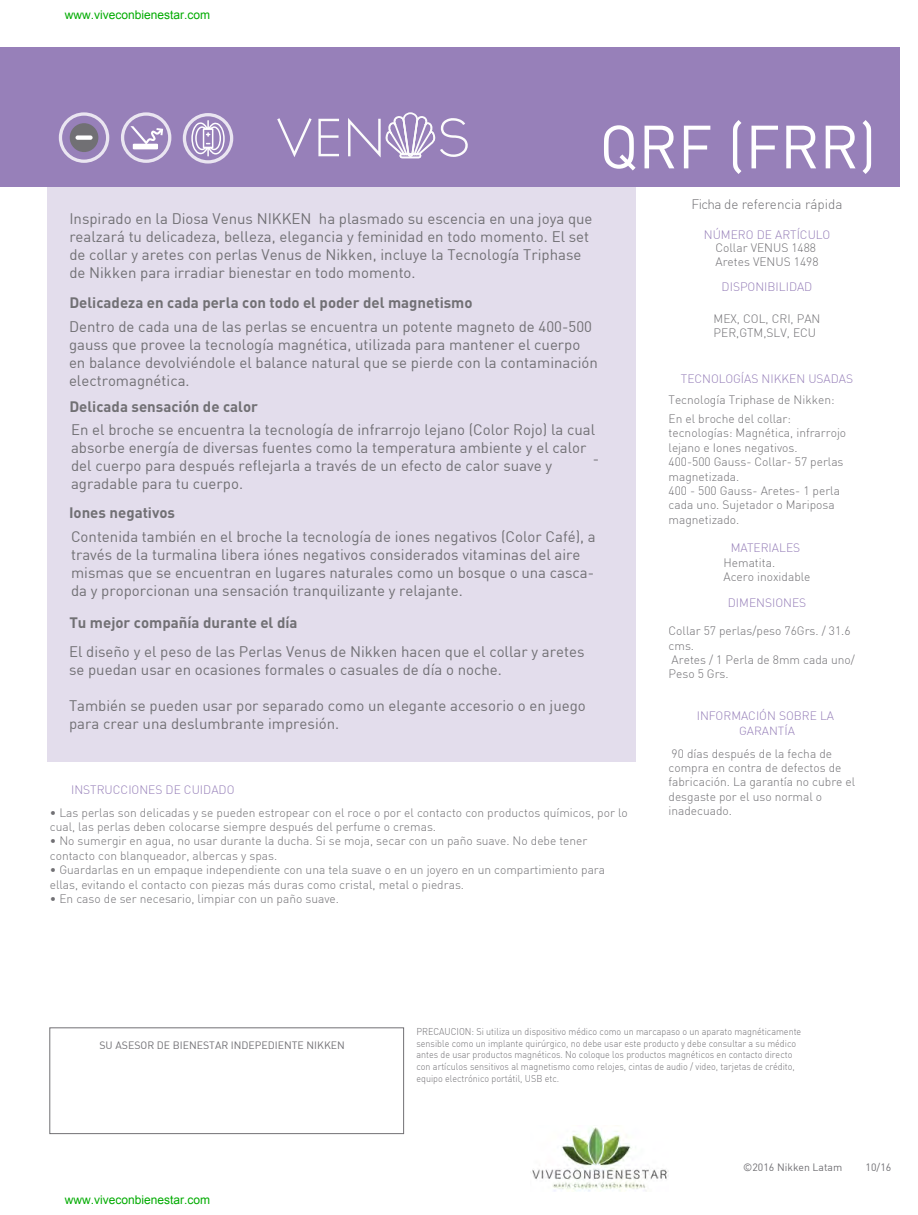
<style>
.page{position:relative;width:918px;height:1215px;background:#fff}
.page>*{position:absolute;margin:0;border:0;box-sizing:border-box;transform-origin:0 0}
.t1{font:60px "DIN";color:#fff}
.t2{font:15px/18px "DIN";color:#717074}
.t3{font:700 15px "DIN";color:#717074}
.t4{font:300 13.5px "DIN";color:#717074}
.t5{font:300 12px/14.4px "DIN";color:#717074}
.t6{font:300 12px "DIN";color:#9780b9}
.t7{font:12px "Arial";color:#00ab00}
.t8{font:300 11.55px "DIN";color:#9780b9;scale:1.04 1}
.t9{font:10.5px "DIN";color:#717074}
.t10{font:300 9.75px/11.7px "DIN";color:#717074;scale:.92 1}
</style>
<div class="page">
<div style="left:54px;top:186px;width:580px;height:575px;background:#e3ddec"></div>
<div style="left:49px;top:1027px;width:355px;height:107px;border:1px solid #717074"></div>
<div style="left:0;top:47px;width:900px;height:140px;background:#9780b9"></div>
<svg style="left:123px;top:114px;width:47px;height:47px"></svg>
<div style="left:121px;top:112px;width:50px;height:51px;border:3px solid #fff;border-radius:50%"></div>
<div style="left:133px;top:144px;width:25px;height:5px;background:#fff"></div>
<svg style="left:130px;top:126px;width:33px;height:19px"></svg>
<svg style="left:60px;top:114px;width:48px;height:47px"></svg>
<div style="left:59px;top:112px;width:50px;height:51px;border:3px solid #fff;border-radius:50%"></div>
<div style="left:70px;top:123px;width:28px;height:29px;background:#717074;border-radius:50%"></div>
<div style="left:76px;top:135px;width:17px;height:5px;background:#fff;border-radius:2px"></div>
<svg style="left:277px;top:118px;width:35px;height:39px"></svg>
<svg style="left:318px;top:119px;width:21px;height:37px"></svg>
<svg style="left:348px;top:112px;width:120px;height:46px"></svg>
<svg style="left:184px;top:115px;width:48px;height:47px"></svg>
<div style="left:183px;top:113px;width:50px;height:51px;border:3px solid #fff;border-radius:50%"></div>
<svg style="left:191px;top:120px;width:34px;height:36px"></svg>
<img style="left:532px;top:1127px;width:136px;height:65px">
<p class="t7" style="left:65px;top:7px;width:147px">www.viveconbienestar.com</p>
<h1 class="t1" style="left:599px;top:109px;width:279px">QRF (FRR)</h1>
<p class="t4" style="left:691px;top:196px;width:153px">Ficha de referencia rápida</p>
<p class="t2" style="left:69px;top:209px;width:525px">Inspirado en la Diosa Venus NIKKEN ha plasmado su escencia en una joya que realzará tu delicadeza, belleza, elegancia y feminidad en todo momento. El set de collar y aretes con perlas Venus de Nikken, incluye la Tecnología Triphase de Nikken para irradiar bienestar en todo momento.</p>
<p class="t2" style="left:69px;top:317px;width:530px">Dentro de cada una de las perlas se encuentra un potente magneto de 400-500 gauss que provee la tecnología magnética, utilizada para mantener el cuerpo en balance devolviéndole el balance natural que se pierde con la contaminación electromagnética.</p>
<p class="t2" style="left:71px;top:421px;width:526px">En el broche se encuentra la tecnología de infrarrojo lejano (Color Rojo) la cual absorbe energía de diversas fuentes como la temperatura ambiente y el calor del cuerpo para después reflejarla a través de un efecto de calor suave y agradable para tu cuerpo.</p>
<p class="t2" style="left:71px;top:527px;width:526px">Contenida también en el broche la tecnología de iones negativos (Color Café), a través de la turmalina libera iónes negativos considerados vitaminas del aire mismas que se encuentran en lugares naturales como un bosque o una casca&shy;da y proporcionan una sensación tranquilizante y relajante.</p>
<p class="t6" style="left:704px;top:227px;width:128px">NÚMERO DE ARTÍCULO</p>
<p class="t5" style="left:715px;top:240px;width:105px">Collar VENUS 1488<br>Aretes VENUS 1498</p>
<p class="t6" style="left:722px;top:279px;width:92px">DISPONIBILIDAD</p>
<p class="t5" style="left:714px;top:311px;width:108px">MEX, COL, CRI, PAN<br>PER,GTM,SLV, ECU</p>
<p class="t6" style="left:681px;top:371px;width:174px">TECNOLOGÍAS NIKKEN USADAS</p>
<p class="t3" style="left:69px;top:292px;width:405px">Delicadeza en cada perla con todo el poder del magnetismo</p>
<p class="t5" style="left:669px;top:390px;width:168px;line-height:18.9px">Tecnología Triphase de Nikken:<br>En el broche del collar:</p>
<p class="t5" style="left:669px;top:426px;width:179px">tecnologías: Magnética, infrarrojo lejano e Iones negativos.<br>400-500 Gauss- Collar- 57 perlas magnetizada.<br>400 - 500 Gauss- Aretes- 1 perla cada uno. Sujetador o Mariposa magnetizado.</p>
<p class="t3" style="left:69px;top:396px;width:190px">Delicada sensación de calor</p>
<p class="t2" style="left:593px;top:449px;width:8px">-</p>
<p class="t3" style="left:69px;top:502px;width:107px">Iones negativos</p>
<p class="t6" style="left:731px;top:540px;width:71px">MATERIALES</p>
<p class="t5" style="left:723px;top:555px;width:89px">Hematita.<br>Acero inoxidable</p>
<p class="t6" style="left:728px;top:595px;width:80px">DIMENSIONES</p>
<p class="t3" style="left:69px;top:612px;width:230px">Tu mejor compañía durante el día</p>
<p class="t2" style="left:69px;top:642px;width:517px">El diseño y el peso de las Perlas Venus de Nikken hacen que el collar y aretes se puedan usar en ocasiones formales o casuales de día o noche.</p>
<p class="t2" style="left:69px;top:696px;width:518px">También se pueden usar por separado como un elegante accesorio o en juego para crear una deslumbrante impresión.</p>
<p class="t6" style="left:71px;top:782px;width:165px">INSTRUCCIONES DE CUIDADO</p>
<p class="t5" style="left:50px;top:805px;width:579px">• Las perlas son delicadas y se pueden estropear con el roce o por el contacto con productos químicos, por lo cual, las perlas deben colocarse siempre después del perfume o cremas.</p>
<p class="t5" style="left:50px;top:834px;width:539px">• No sumergir en agua, no usar durante la ducha. Si se moja, secar con un paño suave. No debe tener contacto con blanqueador, albercas y spas.</p>
<p class="t5" style="left:50px;top:863px;width:557px">• Guardarlas en un empaque independiente con una tela suave o en un joyero en un compartimiento para ellas, evitando el contacto con piezas más duras como cristal, metal o piedras.</p>
<p class="t5" style="left:50px;top:891px;width:291px">• En caso de ser necesario, limpiar con un paño suave.</p>
<p class="t5" style="left:669px;top:624px;width:188px">Collar 57 perlas/peso 76Grs. / 31.6 cms.<br>Aretes / 1 Perla de 8mm cada uno/<br>Peso 5 Grs.</p>
<p class="t6" style="left:697px;top:708px;width:139px">INFORMACIÓN SOBRE LA</p>
<p class="t8" style="left:739px;top:723px;width:55px">GARANTÍA</p>
<p class="t5" style="left:669px;top:746px;width:188px">90 días después de la fecha de compra en contra de defectos de fabricación. La garantía no cubre el desgaste por el uso normal o inadecuado.</p>
<p class="t9" style="left:99px;top:1039px;width:247px">SU ASESOR DE BIENESTAR INDEPEDIENTE NIKKEN</p>
<p class="t7" style="left:65px;top:1192px;width:147px">www.viveconbienestar.com</p>
<p class="t10" style="left:416px;top:1025px;width:420px">PRECAUCION: Si utiliza un dispositivo médico como un marcapaso o un aparato magnéticamente sensible como un implante quirúrgico, no debe usar este producto y debe consultar a su médico antes de usar productos magnéticos. No coloque los productos magnéticos en contacto directo con artículos sensitivos al magnetismo como relojes, cintas de audio / video, tarjetas de crédito, equipo electrónico portátil, USB etc.</p>
<p class="t9" style="left:743px;top:1160px;width:101px">©2016 Nikken Latam</p>
<p class="t9" style="left:866px;top:1160px;width:27px">10/16</p>
</div>
